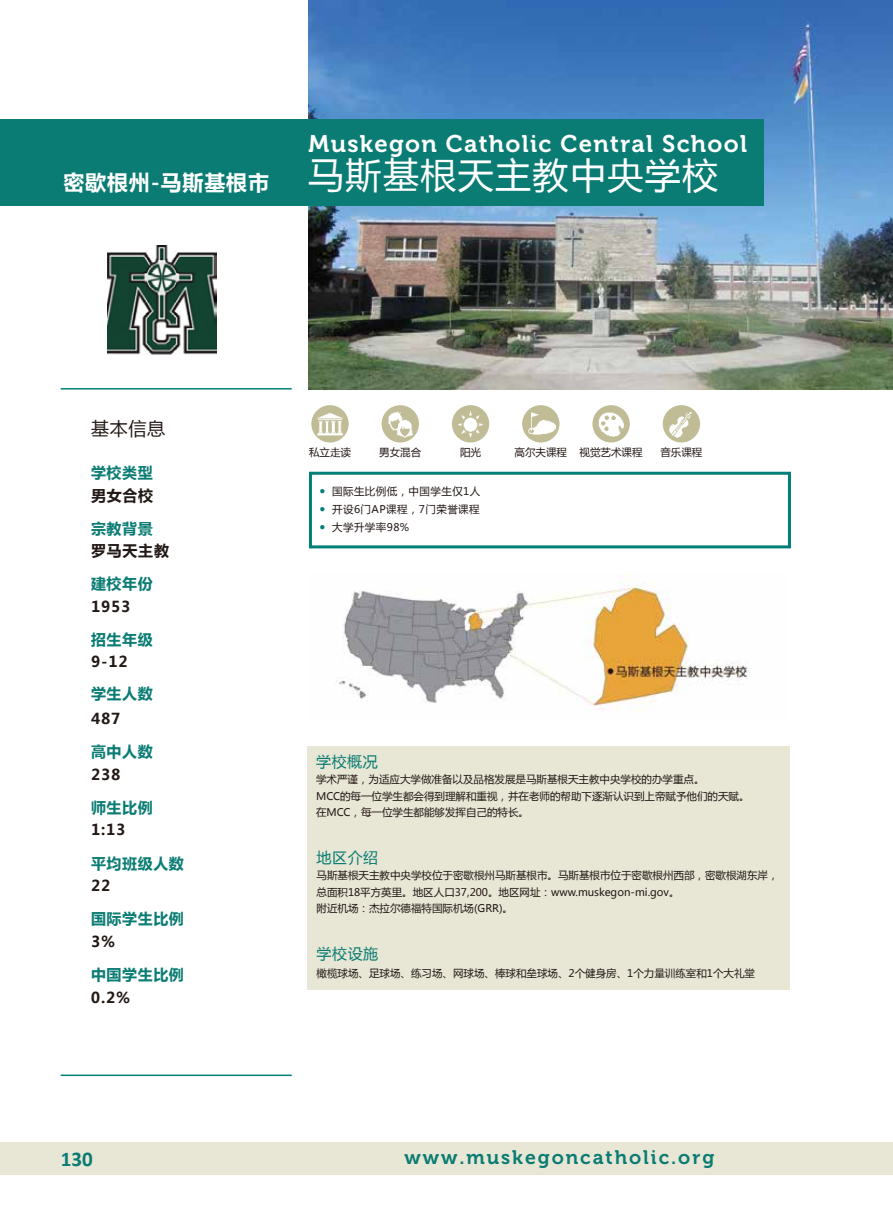
<style>
.page{position:relative;width:893px;height:1212px;background:#fff}
.page>*{position:absolute;margin:0;border:0;box-sizing:border-box;transform-origin:0 0}
.t1{font:36px "Microsoft Ya Hei";letter-spacing:.04em;color:#fff}
.t2{font:24px "Museo 700";letter-spacing:.055em;color:#fff}
.t3{font:700 21px "Microsoft Ya Hei";letter-spacing:.04em;color:#fff}
.t4{font:700 21px "Calibri";color:#0a7c73}
.t5{font:19.5px "Museo 700";letter-spacing:.1em;color:#0a7c73}
.t6{font:18px "Microsoft Ya Hei";color:#221815}
.t7{font:700 15px "Microsoft Ya Hei";letter-spacing:.04em;color:#0a7c73}
.t8{font:700 15px "Microsoft Ya Hei";letter-spacing:.05em;color:#221815}
.t9{font:15px "Microsoft Ya Hei";letter-spacing:.04em;color:#0a7c73}
.t10{font:10.5px/16.5px "Microsoft Ya Hei";color:#221815}
.t11{font:10.5px "Microsoft Ya Hei";letter-spacing:.04em;color:#221815}
.s1{font-family:"Calibri";font-weight:700;font-size:12px;color:#007f78}
</style>
<div class="page">
<div style="left:307px;top:746px;width:482px;height:243px;background:#e8e7d5"></div>
<img style="left:309px;top:0;width:584px;height:389px">
<div style="left:0;top:119px;width:763px;height:86px;background:#0a7c73"></div>
<div style="left:0;top:1143px;width:893px;height:32px;background:#e8e7d5"></div>
<div style="left:309px;top:472px;width:482px;height:76px;border:3px solid #007f78"></div>
<hr style="left:61px;top:388px;width:231px;height:1px;background:#007f78">
<hr style="left:61px;top:1074px;width:231px;height:2px;background:#007f78">
<img style="left:339px;top:573px;width:410px;height:138px">
<img style="left:382px;top:405px;width:37px;height:37px;border-radius:19px">
<img style="left:452px;top:405px;width:37px;height:37px;border-radius:19px">
<img style="left:522px;top:405px;width:37px;height:37px;border-radius:19px">
<img style="left:592px;top:405px;width:38px;height:37px;border-radius:19px">
<img style="left:663px;top:405px;width:37px;height:37px;border-radius:19px">
<img style="left:107px;top:246px;width:109px;height:109px">
<img style="left:311px;top:405px;width:38px;height:37px;border-radius:19px">
<h3 class="t3" style="left:63px;top:168px;width:207px">密歇根州-马斯基根市</h3>
<h2 class="t2" style="left:309px;top:131px;width:440px">Muskegon Catholic Central School</h2>
<h1 class="t1" style="left:308px;top:151px;width:412px">马斯基根天主教中央学校</h1>
<h3 class="t6" style="left:91px;top:416px;width:76px">基本信息</h3>
<h3 class="t7" style="left:91px;top:462px;width:63px">学校类型</h3>
<h3 class="t8" style="left:91px;top:485px;width:64px">男女合校</h3>
<h3 class="t7" style="left:91px;top:518px;width:63px">宗教背景</h3>
<h3 class="t8" style="left:91px;top:540px;width:79px">罗马天主教</h3>
<h3 class="t7" style="left:91px;top:573px;width:63px">建校年份</h3>
<h3 class="t8" style="left:91px;top:596px;width:41px">1953</h3>
<h3 class="t7" style="left:91px;top:629px;width:63px">招生年级</h3>
<h3 class="t8" style="left:91px;top:651px;width:38px">9-12</h3>
<h3 class="t7" style="left:91px;top:683px;width:63px">学生人数</h3>
<h3 class="t8" style="left:91px;top:708px;width:31px">487</h3>
<h3 class="t7" style="left:91px;top:741px;width:63px">高中人数</h3>
<h3 class="t8" style="left:91px;top:764px;width:31px">238</h3>
<h3 class="t7" style="left:91px;top:797px;width:63px">师生比例</h3>
<h3 class="t8" style="left:91px;top:819px;width:36px">1:13</h3>
<h3 class="t7" style="left:91px;top:853px;width:94px">平均班级人数</h3>
<h3 class="t8" style="left:91px;top:875px;width:21px">22</h3>
<h3 class="t7" style="left:91px;top:908px;width:94px">国际学生比例</h3>
<h3 class="t8" style="left:91px;top:931px;width:25px">3%</h3>
<h3 class="t7" style="left:91px;top:964px;width:94px">中国学生比例</h3>
<h3 class="t8" style="left:91px;top:987px;width:41px">0.2%</h3>
<h3 class="t4" style="left:61px;top:1144px;width:33px">130</h3>
<p class="t10" style="left:309px;top:443px;width:43px">私立走读</p>
<p class="t10" style="left:379px;top:443px;width:43px">男女混合</p>
<p class="t10" style="left:460px;top:443px;width:22px">阳光</p>
<p class="t10" style="left:515px;top:443px;width:130px">高尔夫课程 视觉艺术课程</p>
<p class="t10" style="left:660px;top:443px;width:43px">音乐课程</p>
<p class="t11" style="left:319px;top:484px;width:162px"><span class="s1">•</span> 国际生比例低，中国学生仅1人</p>
<p class="t11" style="left:319px;top:502px;width:162px"><span class="s1">•</span> 开设6门AP课程，7门荣誉课程</p>
<p class="t11" style="left:319px;top:520px;width:91px"><span class="s1">•</span> 大学升学率98%</p>
<h3 class="t9" style="left:316px;top:751px;width:63px">学校概况</h3>
<p class="t10" style="left:316px;top:771px;width:435px">学术严谨，为适应大学做准备以及品格发展是马斯基根天主教中央学校的办学重点。<br>MCC的每一位学生都会得到理解和重视，并在老师的帮助下逐渐认识到上帝赋予他们的天赋。在MCC，每一位学生都能够发挥自己的特长。</p>
<h3 class="t9" style="left:316px;top:847px;width:63px">地区介绍</h3>
<p class="t10" style="left:316px;top:867px;width:464px">马斯基根天主教中央学校位于密歇根州马斯基根市。马斯基根市位于密歇根州西部，密歇根湖东岸，总面积18平方英里。地区人口37,200。地区网址：www.muskegon-mi.gov。<br>附近机场：杰拉尔德福特国际机场(GRR)。</p>
<h3 class="t9" style="left:316px;top:944px;width:63px">学校设施</h3>
<p class="t10" style="left:316px;top:965px;width:440px">橄榄球场、足球场、练习场、网球场、棒球和垒球场、2个健身房、1个力量训练室和1个大礼堂</p>
<h3 class="t5" style="left:405px;top:1146px;width:311px">www.muskegoncatholic.org</h3>
</div>
